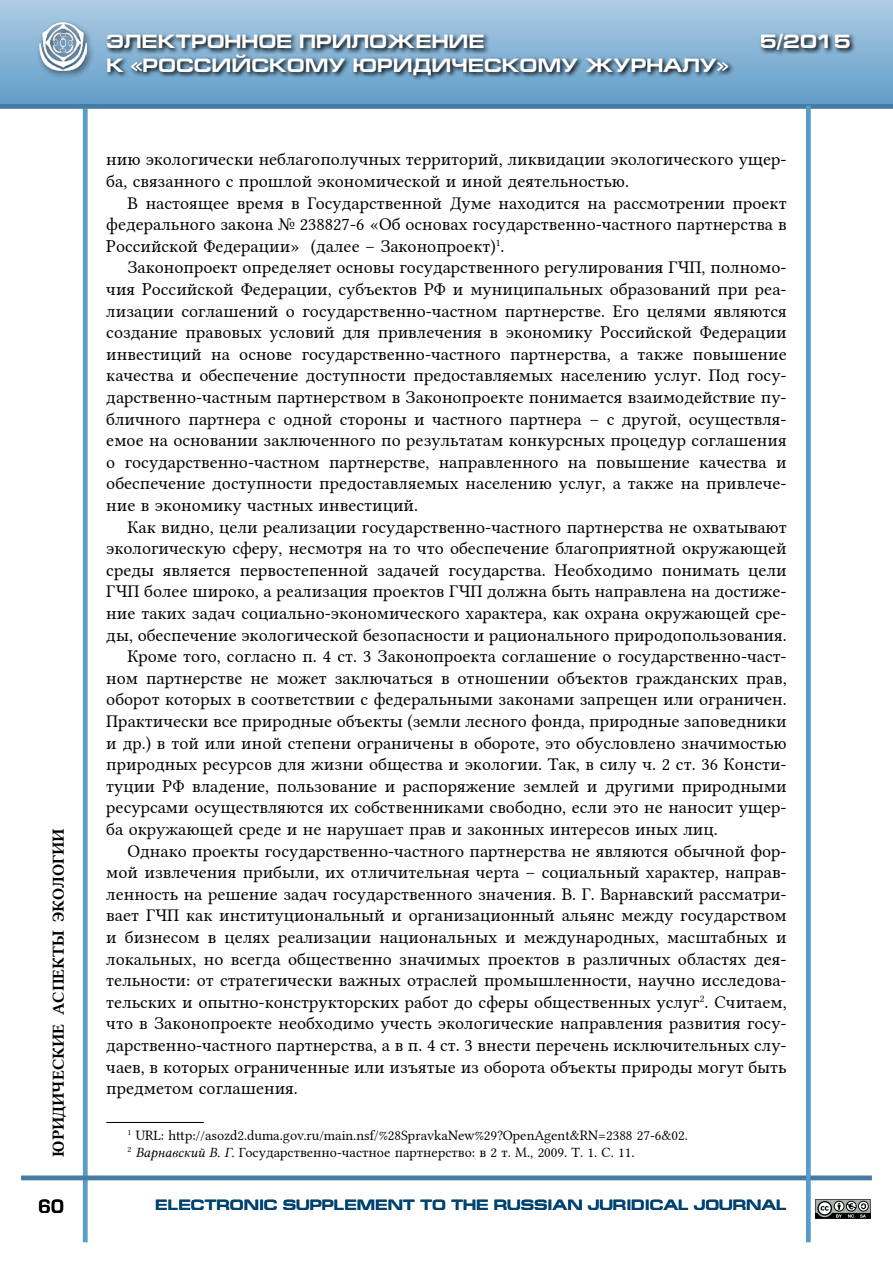
<style>
.page{position:relative;width:893px;height:1263px;background:#fff}
.page>*{position:absolute;margin:0;border:0;box-sizing:border-box;transform-origin:0 0}
.t1{font:700 19.5px "Europe Ext";color:#fff}
.t2{font:18px/21.6px "Lin Libertine";color:#000;text-align:justify}
.t3{font:18px "Europe Demi Normal";color:#000}
.t4{font:16.5px "Lin Libertine B";color:#000}
.t5{font:700 15px "Europe Ext";color:#004371}
.t6{font:14.25px/17.1px "Lin Libertine";color:#000}
.s1{font-family:"Lin Libertine I"}
</style>
<div class="page">
<div style="left:0;top:0;width:893px;height:106px;background:linear-gradient(to bottom,#aecce4,#619dc9)"></div>
<hr style="left:83px;top:106px;width:4px;height:1136px;background:#589cca">
<hr style="left:21px;top:1176px;width:851px;height:4px;background:#467ba2">
<div style="left:0;top:104px;width:893px;height:5px;background:#467ba2"></div>
<div style="left:35px;top:19px;width:60px;height:60px;background:#000;opacity:.63"></div>
<svg style="left:105px;top:31px;width:751px;height:50px;background:#6b90ab"></svg>
<hr style="left:806px;top:106px;width:4px;height:1136px;background:#589cca">
<svg style="left:815px;top:1199px;width:56px;height:20px"></svg>
<hr style="left:106px;top:1122px;width:98px;height:1px;background:#000">
<p class="t4" style="left:47px;top:1157px;width:330px;rotate:-90deg">ЮРИДИЧЕСКИЕ АСПЕКТЫ ЭКОЛОГИИ</p>
<p class="t3" style="left:38px;top:1196px;width:27px">60</p>
<p class="t1" style="left:106px;top:31px;width:380px">ЭЛЕКТРОННОЕ ПРИЛОЖЕНИЕ</p>
<p class="t1" style="left:760px;top:31px;width:92px">5/2015</p>
<p class="t1" style="left:106px;top:54px;width:624px">К «РОССИЙСКОМУ ЮРИДИЧЕСКОМУ ЖУРНАЛУ»</p>
<p class="t2" style="left:106px;top:146px;width:682px;line-height:22px">нию экологически неблагополучных территорий, ликвидации экологического ущер&shy;ба, связанного с прошлой экономической и иной деятельностью.</p>
<p class="t2" style="left:106px;top:190px;width:682px;text-indent:21px">В настоящее время в Государственной Думе находится на рассмотрении проект федерального закона № 238827-6 «Об основах государственно-частного партнерства в Российской Федерации» (далее – Законопроект)<sup>1</sup>.</p>
<p class="t2" style="left:106px;top:255px;width:682px;text-indent:21px">Законопроект определяет основы государственного регулирования ГЧП, полномо&shy;чия Российской Федерации, субъектов РФ и муниципальных образований при реа&shy;лизации соглашений о государственно-частном партнерстве. Его целями являются создание правовых условий для привлечения в экономику Российской Федерации инвестиций на основе государственно-частного партнерства, а также повышение качества и обеспечение доступности предоставляемых населению услуг. Под госу&shy;дарственно-частным партнерством в Законопроекте понимается взаимодействие пу&shy;бличного партнера с одной стороны и частного партнера – с другой, осуществля&shy;емое на основании заключенного по результатам конкурсных процедур соглашения о государственно-частном партнерстве, направленного на повышение качества и обеспечение доступности предоставляемых населению услуг, а также на привлече&shy;ние в экономику частных инвестиций.</p>
<p class="t2" style="left:128px;top:514px;width:661px">Как видно, цели реализации государственно-частного партнерства не охватывают</p>
<p class="t2" style="left:106px;top:536px;width:682px">экологическую сферу, несмотря на то что обеспечение благоприятной окружающей</p>
<p class="t2" style="left:106px;top:557px;width:682px">среды является первостепенной задачей государства. Необходимо понимать цели</p>
<p class="t2" style="left:106px;top:579px;width:682px">ГЧП более широко, а реализация проектов ГЧП должна быть направлена на достиже-</p>
<p class="t2" style="left:106px;top:600px;width:682px">ние таких задач социально-экономического характера, как охрана окружающей сре-</p>
<p class="t2" style="left:106px;top:622px;width:682px">ды, обеспечение экологической безопасности и рационального природопользования.</p>
<p class="t2" style="left:128px;top:644px;width:661px">Кроме того, согласно п. 4 ст. 3 Законопроекта соглашение о государственно-част-</p>
<p class="t2" style="left:106px;top:665px;width:682px">ном партнерстве не может заключаться в отношении объектов гражданских прав,</p>
<p class="t2" style="left:106px;top:687px;width:682px">оборот которых в соответствии с федеральными законами запрещен или ограничен.</p>
<p class="t2" style="left:106px;top:708px;width:682px">Практически все природные объекты (земли лесного фонда, природные заповедники</p>
<p class="t2" style="left:106px;top:730px;width:682px">и др.) в той или иной степени ограничены в обороте, это обусловлено значимостью</p>
<p class="t2" style="left:106px;top:752px;width:682px">природных ресурсов для жизни общества и экологии. Так, в силу ч. 2 ст. 36 Консти-</p>
<p class="t2" style="left:106px;top:773px;width:682px">туции РФ владение, пользование и распоряжение землей и другими природными</p>
<p class="t2" style="left:106px;top:795px;width:682px">ресурсами осуществляются их собственниками свободно, если это не наносит ущер-</p>
<p class="t2" style="left:106px;top:816px;width:613px">ба окружающей среде и не нарушает прав и законных интересов иных лиц.</p>
<p class="t2" style="left:128px;top:838px;width:661px">Однако проекты государственно-частного партнерства не являются обычной фор-</p>
<p class="t2" style="left:106px;top:860px;width:682px">мой извлечения прибыли, их отличительная черта – социальный характер, направ-</p>
<p class="t2" style="left:106px;top:881px;width:682px">ленность на решение задач государственного значения. В. Г. Варнавский рассматри-</p>
<p class="t2" style="left:106px;top:903px;width:682px">вает ГЧП как институциональный и организационный альянс между государством</p>
<p class="t2" style="left:106px;top:924px;width:682px">и бизнесом в целях реализации национальных и международных, масштабных и</p>
<p class="t2" style="left:106px;top:946px;width:682px">локальных, но всегда общественно значимых проектов в различных областях дея-</p>
<p class="t2" style="left:106px;top:968px;width:682px">тельности: от стратегически важных отраслей промышленности, научно исследова-</p>
<p class="t2" style="left:106px;top:989px;width:682px">тельских и опытно-конструкторских работ до сферы общественных услуг<sup>2</sup>. Считаем,</p>
<p class="t2" style="left:106px;top:1011px;width:682px">что в Законопроекте необходимо учесть экологические направления развития госу-</p>
<p class="t2" style="left:106px;top:1032px;width:682px">дарственно-частного партнерства, а в п. 4 ст. 3 внести перечень исключительных слу-</p>
<p class="t2" style="left:106px;top:1054px;width:682px">чаев, в которых ограниченные или изъятые из оборота объекты природы могут быть</p>
<p class="t2" style="left:106px;top:1076px;width:193px">предметом соглашения.</p>
<p class="t6" style="left:128px;top:1125px;width:562px"><sup>1</sup> URL: http://asozd2.duma.gov.ru/main.nsf/%28SpravkaNew%29?OpenAgent&amp;RN=2388 27-6&amp;02.<br><sup>2</sup> <span class="s1">Варнавский В. Г.</span> Государственно-частное партнерство: в 2 т. М., 2009. Т. 1. С. 11.</p>
<p class="t5" style="left:155px;top:1196px;width:633px">ELECTRONIC SUPPLEMENT TO THE RUSSIAN JURIDICAL JOURNAL</p>
</div>
